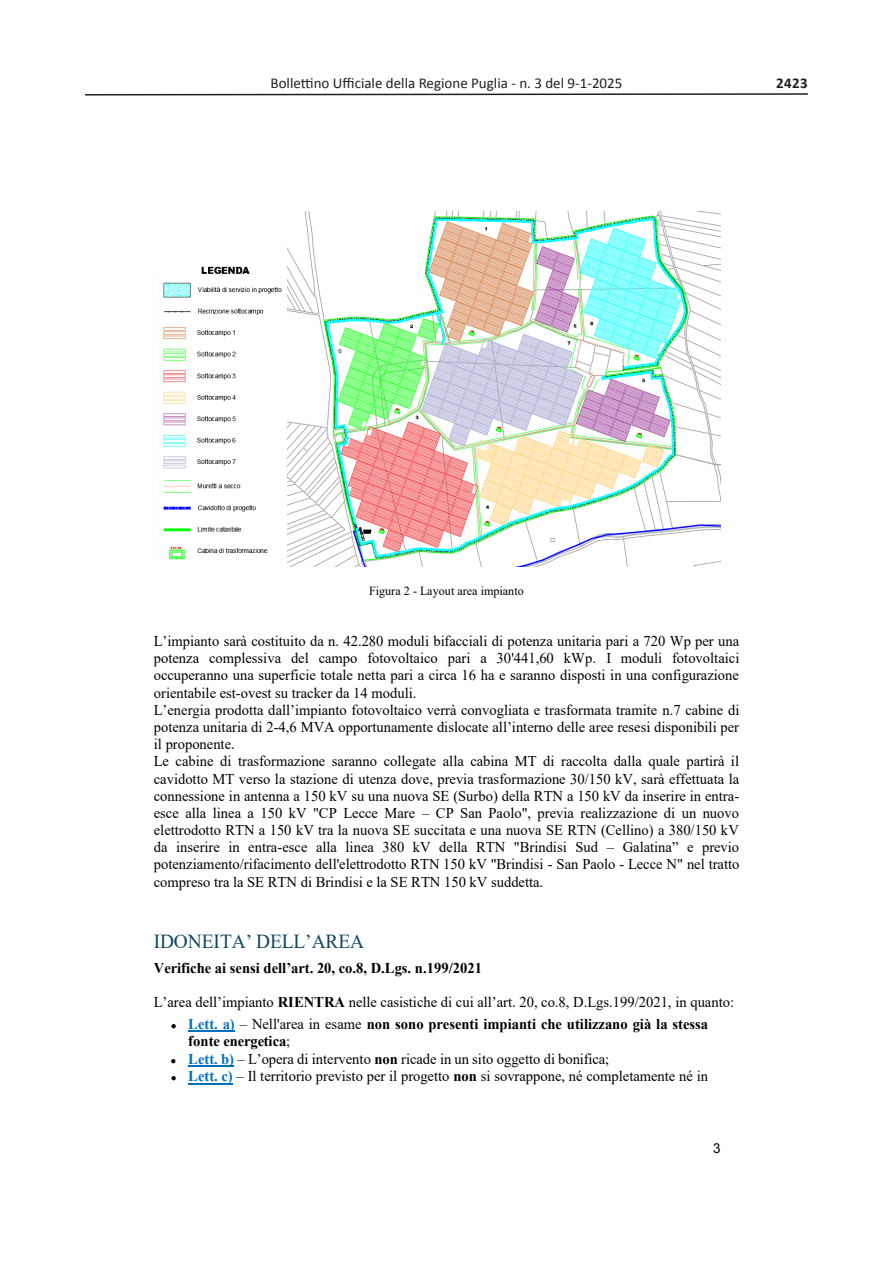
<style>
.page{position:relative;width:893px;height:1263px;background:#fff}
.page>*{position:absolute;margin:0;border:0;box-sizing:border-box;transform-origin:0 0}
.t1{font:19.8px "Times New Roman";letter-spacing:-.005em;color:#0f4660}
.t2{font:15px/17.2px "Times New Roman";color:#000}
.t3{font:700 15px/17.5px "Times New Roman";color:#000}
.t4{font:15px "Calibri";color:#231f20}
.t5{font:700 15px "Calibri";color:#231f20}
.t6{font:13.65px "Arial";color:#000}
.t7{font:12.45px "Times New Roman";color:#000}
.s1{font-weight:700}
.s2{font-family:"Calibri";font-weight:400;font-size:10.05px}
.s3{color:#006fc0}
.s4{font-weight:400}
.s5{font-family:"Calibri";font-size:10.05px}
.s6{font-weight:700;color:#006fc0}
</style>
<div class="page">
<svg style="left:85px;top:93px;width:723px;height:3px"></svg>
<hr style="left:188px;top:1030px;width:47px;height:2px;background:#006fc0">
<hr style="left:188px;top:1065px;width:46px;height:2px;background:#006fc0">
<hr style="left:188px;top:1083px;width:45px;height:1px;background:#006fc0">
<img style="left:163px;top:266px;width:119px;height:294px">
<img style="left:287px;top:212px;width:433px;height:355px">
<p class="t4" style="left:271px;top:74px;width:353px">Bollettino Ufficiale della Regione Puglia - n. 3 del 9-1-2025</p>
<p class="t5" style="left:776px;top:72px;width:33px">2423</p>
<p class="t7" style="left:369px;top:582px;width:156px">Figura 2 - Layout area impianto</p>
<p class="t2" style="left:154px;top:632px;width:587px">L’impianto sarà costituito da n. 42.280 moduli bifacciali di potenza unitaria pari a 720 Wp per una potenza complessiva del campo fotovoltaico pari a 30'441,60 kWp. I moduli fotovoltaici occuperanno una superficie totale netta pari a circa 16 ha e saranno disposti in una configurazione orientabile est-ovest su tracker da 14 moduli.<br>L’energia prodotta dall’impianto fotovoltaico verrà convogliata e trasformata tramite n.7 cabine di potenza unitaria di 2-4,6 MVA opportunamente dislocate all’interno delle aree resesi disponibili per il proponente.<br>Le cabine di trasformazione saranno collegate alla cabina MT di raccolta dalla quale partirà il cavidotto MT verso la stazione di utenza dove, previa trasformazione 30/150 kV, sarà effettuata la connessione in antenna a 150 kV su una nuova SE (Surbo) della RTN a 150 kV da inserire in entra&shy;esce alla linea a 150 kV "CP Lecce Mare – CP San Paolo", previa realizzazione di un nuovo elettrodotto RTN a 150 kV tra la nuova SE succitata e una nuova SE RTN (Cellino) a 380/150 kV da inserire in entra-esce alla linea 380 kV della RTN "Brindisi Sud – Galatina” e previo potenziamento/rifacimento dell'elettrodotto RTN 150 kV "Brindisi - San Paolo - Lecce N" nel tratto compreso tra la SE RTN di Brindisi e la SE RTN 150 kV suddetta.</p>
<h1 class="t1" style="left:154px;top:927px;width:212px">IDONEITA’ DELL’AREA</h1>
<p class="t3" style="left:154px;top:959px;width:330px">Verifiche ai sensi dell’art. 20, co.8, D.Lgs. n.199/2021</p>
<p class="t2" style="left:154px;top:993px;width:582px">L’area dell’impianto <span class="s1">RIENTRA</span> nelle casistiche di cui all’art. 20, co.8, D.Lgs.199/2021, in quanto:</p>
<p class="t3" style="left:188px;top:1014px;width:521px;text-indent:-18px"><span class="s2">●</span> <span class="s3">Lett. a)</span> <span class="s4">– Nell'area in esame</span> non sono presenti impianti che utilizzano già la stessa fonte energetica<span class="s4">;</span></p>
<p class="t2" style="left:171px;top:1049px;width:440px"><span class="s5">●</span> <span class="s6">Lett. b)</span> – L’opera di intervento <span class="s1">non</span> ricade in un sito oggetto di bonifica;</p>
<p class="t2" style="left:171px;top:1067px;width:539px"><span class="s5">●</span> <span class="s6">Lett. c)</span> – Il territorio previsto per il progetto <span class="s1">non</span> si sovrappone, né completamente né in</p>
<p class="t6" style="left:713px;top:1139px;width:9px">3</p>
</div>
